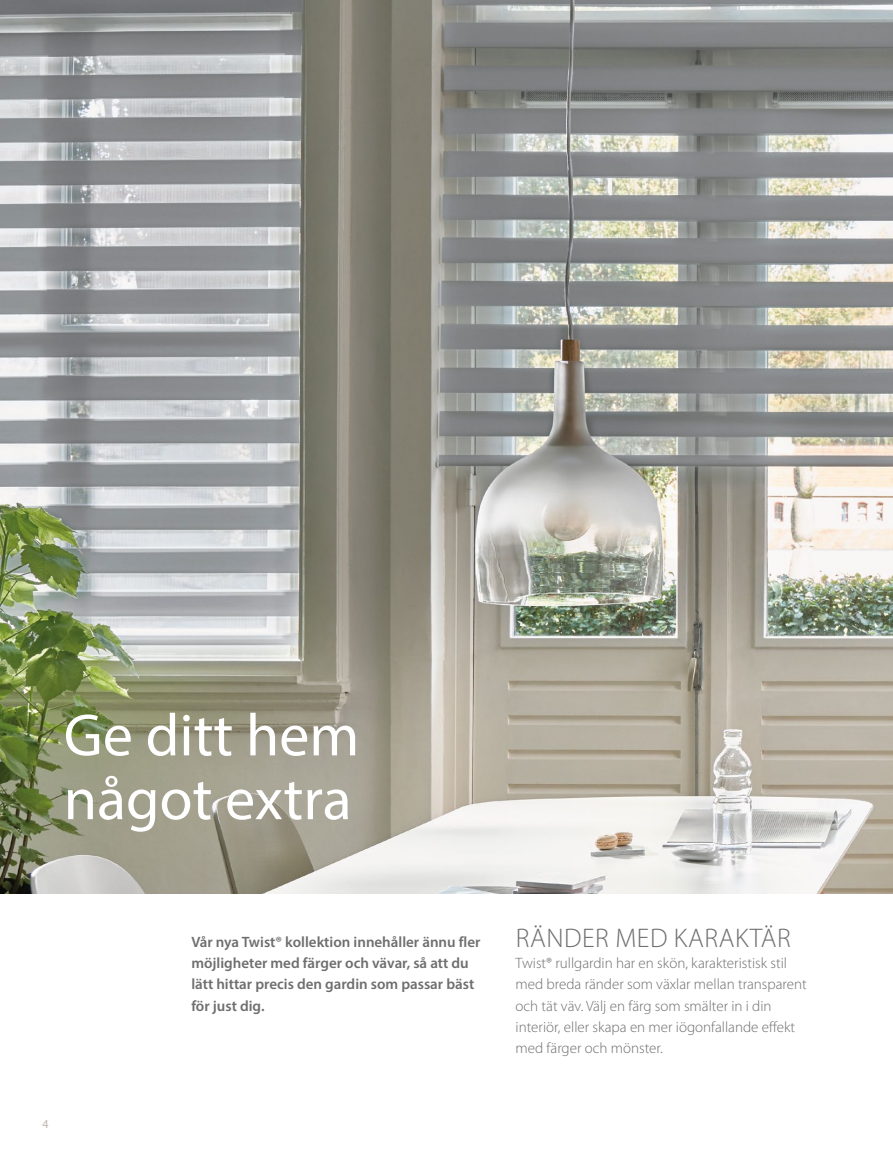
<style>
.page{position:relative;width:893px;height:1149px;background:#fff}
.page>*{position:absolute;margin:0;border:0;box-sizing:border-box;transform-origin:0 0}
.subregel_kop{font:60px "Myriad Pro";color:#fff}
.tekst{font:300 27px "Myriad Pro";letter-spacing:.02em;color:#6e6e6e}
.tekst-2{font:300 15px/21.3px "Myriad Pro";color:#6e6e6e}
.tekst-3{font:600 15px/21.3px "Myriad Pro";color:#6e6e6e}
.paginacijfer_even{font:12px "Myriad Pro";color:#bcb7af}
</style>
<div class="page">
<img style="left:0;top:0;width:893px;height:893px">
<p class="subregel_kop" style="left:64px;top:698px;width:297px">Ge ditt hem</p>
<p class="subregel_kop" style="left:64px;top:761px;width:289px">något extra</p>
<p class="paginacijfer_even" style="left:43px;top:1115px;width:8px">4</p>
<p class="tekst-3" style="left:191px;top:930px;width:291px">Vår nya Twist® kollektion innehåller ännu fler möjligheter med färger och vävar, så att du lätt hittar precis den gardin som passar bäst för just dig.</p>
<p class="tekst" style="left:516px;top:921px;width:276px">RÄNDER MED KARAKTÄR</p>
<p class="tekst-2" style="left:516px;top:952px;width:293px">Twist® rullgardin har en skön, karakteristisk stil med breda ränder som växlar mellan transparent och tät väv. Välj en färg som smälter in i din interiör, eller skapa en mer iögonfallande effekt med färger och mönster.</p>
</div>
